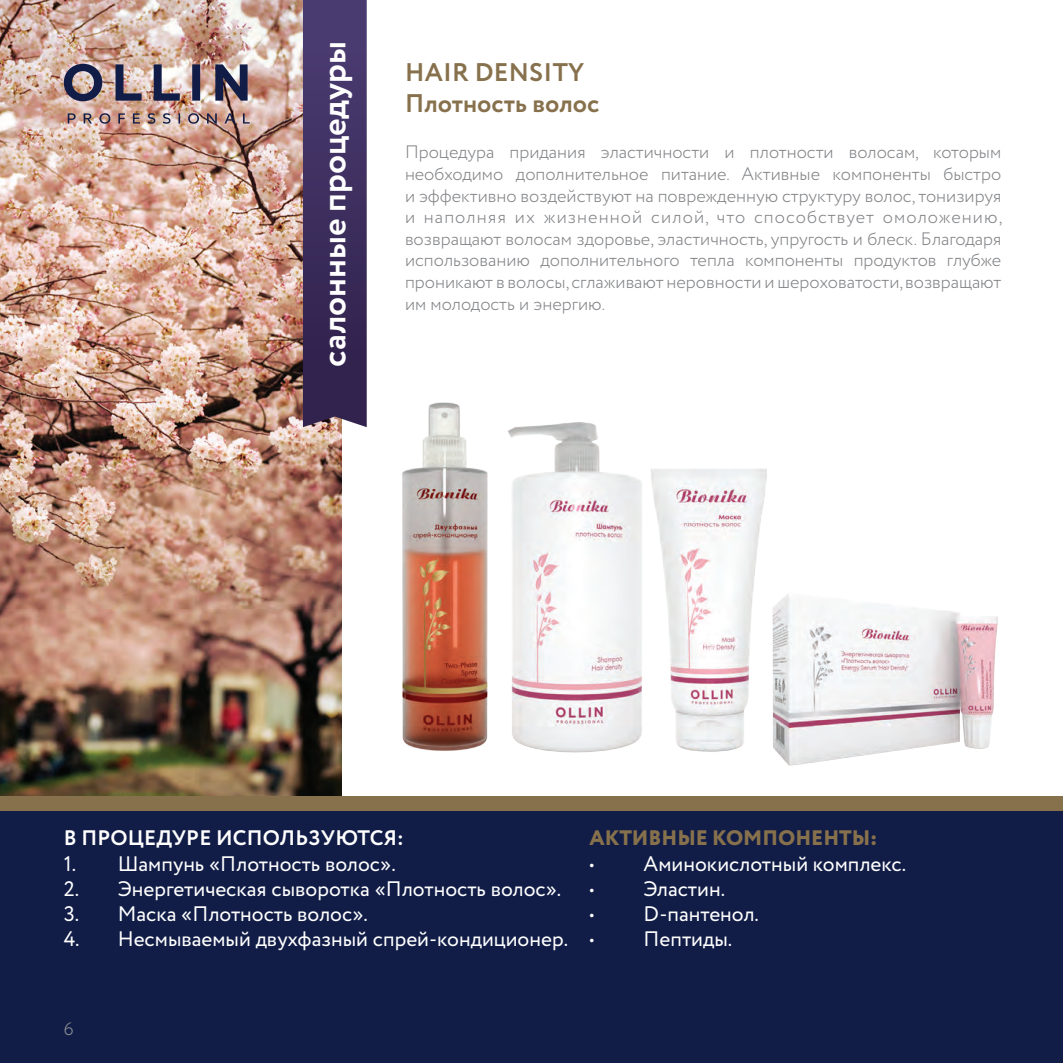
<style>
.page{position:relative;width:1063px;height:1063px;background:#fff}
.page>*{position:absolute;margin:0;border:0;box-sizing:border-box;transform-origin:0 0}
.t1{font:700 34.05px "Circe";color:#fff}
.t2{font:700 25.5px/30.6px "Circe";color:#87714d}
.t3{font:21px "Circe";color:#fff}
.t4{font:700 21px "Circe";letter-spacing:.01em;color:#fff}
.t5{font:800 21px "Circe";color:#87714d}
.t6{font:300 18px/21.6px "Circe";color:#808285;text-align:justify}
.t7{font:300 18px "Circe";color:#939598}
</style>
<div class="page">
<img style="left:0;top:0;width:338px;height:796px">
<div style="left:0;top:811px;width:1063px;height:252px;background:#111d47"></div>
<div style="left:0;top:796px;width:1063px;height:15px;background:#87714d"></div>
<svg style="left:303px;top:0;width:64px;height:427px;background:#3e2f5f"></svg>
<img style="left:64px;top:64px;width:184px;height:37px">
<img style="left:68px;top:113px;width:182px;height:11px">
<img style="left:338px;top:359px;width:660px;height:437px">
<h1 class="t1" style="left:311px;top:367px;width:328px;rotate:-90deg">салонные процедуры</h1>
<h2 class="t2" style="left:405px;top:59px;width:196px">HAIR DENSITY<br>Плотность волос</h2>
<p class="t6" style="left:405px;top:142px;width:599px">Процедура придания эластичности и плотности волосам, которым необходимо дополнительное питание. Активные компоненты быстро и эффективно воздействуют на поврежденную структуру волос, тонизируя и наполняя их жизненной силой, что способствует омоложению, возвращают волосам здоровье, эластичность, упругость и блеск. Благодаря использованию дополнительного тепла компоненты продуктов глубже проникают в волосы, сглаживают неровности и шероховатости, возвращают им молодость и энергию.</p>
<p class="t4" style="left:64px;top:824px;width:341px">В ПРОЦЕДУРЕ ИСПОЛЬЗУЮТСЯ:</p>
<p class="t3" style="left:64px;top:849px;width:333px">1. Шампунь «Плотность волос».</p>
<p class="t3" style="left:64px;top:875px;width:499px">2. Энергетическая сыворотка «Плотность волос».</p>
<p class="t3" style="left:64px;top:900px;width:306px">3. Маска «Плотность волос».</p>
<p class="t3" style="left:64px;top:925px;width:506px">4. Несмываемый двухфазный спрей-кондиционер.</p>
<p class="t5" style="left:590px;top:824px;width:289px">АКТИВНЫЕ КОМПОНЕНТЫ:</p>
<p class="t3" style="left:590px;top:849px;width:318px">• Аминокислотный комплекс.</p>
<p class="t3" style="left:590px;top:875px;width:137px">• Эластин.</p>
<p class="t3" style="left:590px;top:900px;width:171px">• D-пантенол.</p>
<p class="t3" style="left:590px;top:925px;width:144px">• Пептиды.</p>
<p class="t7" style="left:64px;top:1017px;width:11px">6</p>
</div>
